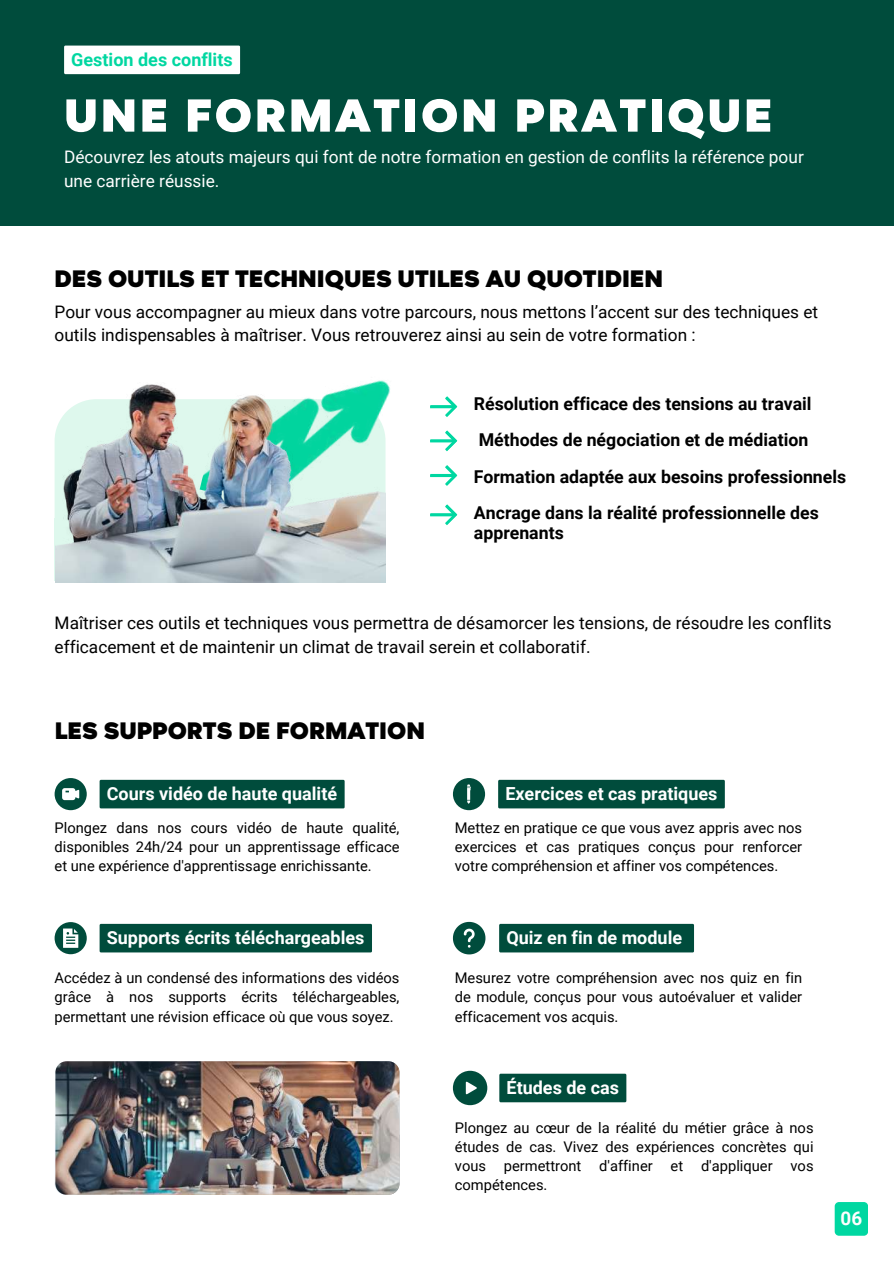
<style>
.page{position:relative;width:894px;height:1264px;background:#fff}
.page>*{position:absolute;margin:0;border:0;box-sizing:border-box;transform-origin:0 0}
.t1{font:900 52.5px "Magenos";letter-spacing:.055em;color:#fff}
.t2{font:900 27px "Magenos";color:#000}
.t3{font:700 18.9px "Roboto";color:#fff}
.t4{font:700 18px "Roboto";color:#fff}
.t5{font:700 18px "Roboto";color:#00d7a1}
.t6{font:700 17.7px/36.5px "Roboto";color:#000}
.t7{font:17.25px/23.7px "Roboto";color:#000}
.t8{font:17.25px/23.7px "Roboto";color:#fff}
.t9{font:14.7px/19.2px "Roboto";color:#000;text-align:justify}
</style>
<div class="page">
<svg style="left:430px;top:396px;width:27px;height:21px"></svg>
<svg style="left:430px;top:430px;width:27px;height:21px"></svg>
<svg style="left:430px;top:465px;width:27px;height:21px"></svg>
<svg style="left:430px;top:504px;width:27px;height:21px"></svg>
<div style="left:834px;top:1201px;width:33px;height:34px;background:#00d7a1;border-radius:4px"></div>
<svg style="left:55px;top:922px;width:32px;height:32px"></svg>
<svg style="left:453px;top:778px;width:32px;height:32px"></svg>
<svg style="left:453px;top:921px;width:32px;height:33px"></svg>
<div style="left:0;top:0;width:893px;height:225px;background:#004c3c"></div>
<svg style="left:453px;top:1070px;width:34px;height:35px"></svg>
<svg style="left:55px;top:778px;width:32px;height:33px"></svg>
<img style="left:55px;top:1061px;width:344px;height:133px">
<img style="left:55px;top:380px;width:330px;height:203px">
<div style="left:100px;top:923px;width:272px;height:29px;background:#004c3c"></div>
<div style="left:498px;top:779px;width:226px;height:29px;background:#004c3c"></div>
<div style="left:499px;top:923px;width:194px;height:29px;background:#004c3c"></div>
<div style="left:499px;top:1073px;width:127px;height:29px;background:#004c3c"></div>
<div style="left:100px;top:779px;width:244px;height:29px;background:#004c3c"></div>
<div style="left:64px;top:46px;width:176px;height:28px;background:#fff"></div>
<p class="t5" style="left:71px;top:49px;width:163px">Gestion des conflits</p>
<h1 class="t1" style="left:64px;top:88px;width:709px">UNE FORMATION PRATIQUE</h1>
<p class="t8" style="left:64px;top:145px;width:741px">Découvrez les atouts majeurs qui font de notre formation en gestion de conflits la référence pour une carrière réussie.</p>
<h2 class="t2" style="left:55px;top:264px;width:609px">DES OUTILS ET TECHNIQUES UTILES AU QUOTIDIEN</h2>
<p class="t7" style="left:55px;top:300px;width:764px">Pour vous accompagner au mieux dans votre parcours, nous mettons l’accent sur des techniques et outils indispensables à maîtriser. Vous retrouverez ainsi au sein de votre formation :</p>
<p class="t6" style="left:474px;top:385px;width:339px">Résolution efficace des tensions au travail<br>Méthodes de négociation et de médiation</p>
<p class="t6" style="left:473px;top:459px;width:374px">Formation adaptée aux besoins professionnels</p>
<p class="t6" style="left:474px;top:503px;width:346px;line-height:20.2px">Ancrage dans la réalité professionnelle des apprenants</p>
<p class="t7" style="left:55px;top:611px;width:778px">Maîtriser ces outils et techniques vous permettra de désamorcer les tensions, de résoudre les conflits efficacement et de maintenir un climat de travail serein et collaboratif.</p>
<h2 class="t2" style="left:55px;top:716px;width:371px">LES SUPPORTS DE FORMATION</h2>
<p class="t4" style="left:107px;top:783px;width:232px">Cours vidéo de haute qualité</p>
<p class="t9" style="left:55px;top:818px;width:346px">Plongez dans nos cours vidéo de haute qualité, disponibles 24h/24 pour un apprentissage efficace et une expérience d'apprentissage enrichissante.</p>
<p class="t4" style="left:107px;top:927px;width:259px">Supports écrits téléchargeables</p>
<p class="t4" style="left:505px;top:783px;width:213px">Exercices et cas pratiques</p>
<p class="t9" style="left:454px;top:818px;width:349px">Mettez en pratique ce que vous avez appris avec nos exercices et cas pratiques conçus pour renforcer votre compréhension et affiner vos compétences.</p>
<p class="t4" style="left:506px;top:927px;width:177px">Quiz en fin de module</p>
<p class="t9" style="left:55px;top:968px;width:346px">Accédez à un condensé des informations des vidéos grâce à nos supports écrits téléchargeables, permettant une révision efficace où que vous soyez.</p>
<p class="t9" style="left:454px;top:968px;width:349px">Mesurez votre compréhension avec nos quiz en fin de module, conçus pour vous autoévaluer et valider efficacement vos acquis.</p>
<p class="t4" style="left:506px;top:1077px;width:114px">Études de cas</p>
<p class="t9" style="left:455px;top:1117px;width:360px">Plongez au cœur de la réalité du métier grâce à nos études de cas. Vivez des expériences concrètes qui vous permettront d'affiner et d'appliquer vos compétences.</p>
<p class="t3" style="left:840px;top:1207px;width:23px">06</p>
</div>
